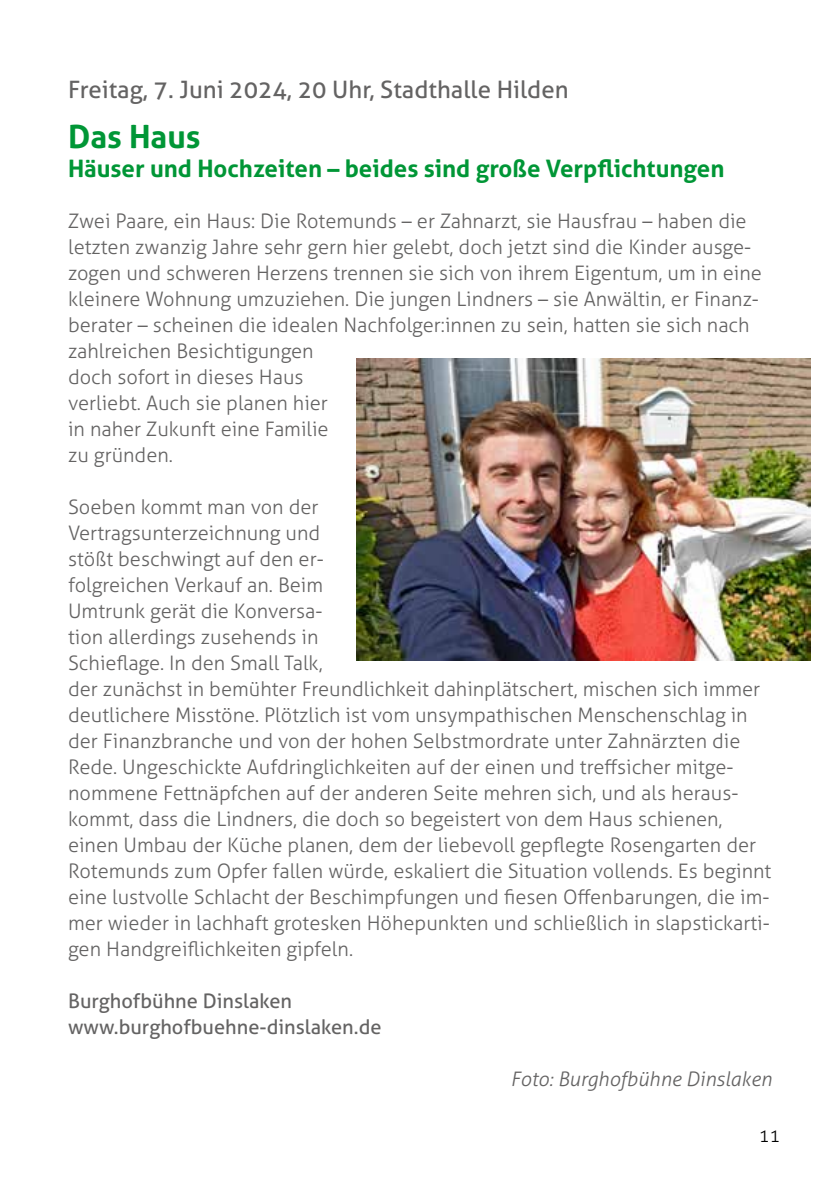
<style>
.page{position:relative;width:840px;height:1191px;background:#fff}
.page>*{position:absolute;margin:0;border:0;box-sizing:border-box;transform-origin:0 0}
.t1{font:700 32px "Aller";color:#009636}
.t2{font:700 24px "Aller";color:#009636}
.t3{font:24px "Aller";color:#646363}
.t4{font:300 20px/26px "Aller";color:#646363}
.t5{font:20px/26px "Aller";color:#646363}
.t6{font:italic 300 20px "Aller";color:#646363}
.t7{font:300 18px "Aller";color:#000}
</style>
<div class="page">
<img style="left:356px;top:358px;width:453px;height:303px">
<p class="t3" style="left:68px;top:75px;width:501px">Freitag, 7. Juni 2024, 20 Uhr, Stadthalle Hilden</p>
<h1 class="t1" style="left:68px;top:117px;width:134px">Das Haus</h1>
<p class="t2" style="left:68px;top:153px;width:657px">Häuser und Hochzeiten – beides sind große Verpflichtungen</p>
<p class="t4" style="left:68px;top:208px;width:695px">Zwei Paare, ein Haus: Die Rotemunds – er Zahnarzt, sie Hausfrau – haben die letzten zwanzig Jahre sehr gern hier gelebt, doch jetzt sind die Kinder ausge&shy;zogen und schweren Herzens trennen sie sich von ihrem Eigentum, um in eine kleinere Wohnung umzuziehen. Die jungen Lindners – sie Anwältin, er Finanz&shy;berater – scheinen die idealen Nachfolger:innen zu sein, hatten sie sich nach zahlreichen Besichtigungen<br>doch sofort in dieses Haus<br>verliebt. Auch sie planen hier<br>in naher Zukunft eine Familie<br>zu gründen.</p>
<p class="t4" style="left:68px;top:494px;width:704px">Soeben kommt man von der<br>Vertragsunterzeichnung und<br>stößt beschwingt auf den er-<br>folgreichen Verkauf an. Beim<br>Umtrunk gerät die Konversa-<br>tion allerdings zusehends in<br>Schieflage. In den Small Talk,<br>der zunächst in bemühter Freundlichkeit dahinplätschert, mischen sich immer deutlichere Misstöne. Plötzlich ist vom unsympathischen Menschenschlag in der Finanzbranche und von der hohen Selbstmordrate unter Zahnärzten die Rede. Ungeschickte Aufdringlichkeiten auf der einen und treffsicher mitge&shy;nommene Fettnäpfchen auf der anderen Seite mehren sich, und als heraus&shy;kommt, dass die Lindners, die doch so begeistert von dem Haus schienen, einen Umbau der Küche planen, dem der liebevoll gepflegte Rosengarten der Rotemunds zum Opfer fallen würde, eskaliert die Situation vollends. Es beginnt eine lustvolle Schlacht der Beschimpfungen und fiesen Offenbarungen, die im&shy;mer wieder in lachhaft grotesken Höhepunkten und schließlich in slapstickarti&shy;gen Handgreiflichkeiten gipfeln.</p>
<p class="t5" style="left:68px;top:988px;width:315px">Burghofbühne Dinslaken www.burghofbuehne-dinslaken.de</p>
<p class="t6" style="left:510px;top:1067px;width:263px">Foto: Burghofbühne Dinslaken</p>
<p class="t7" style="left:758px;top:1124px;width:23px">11</p>
</div>
